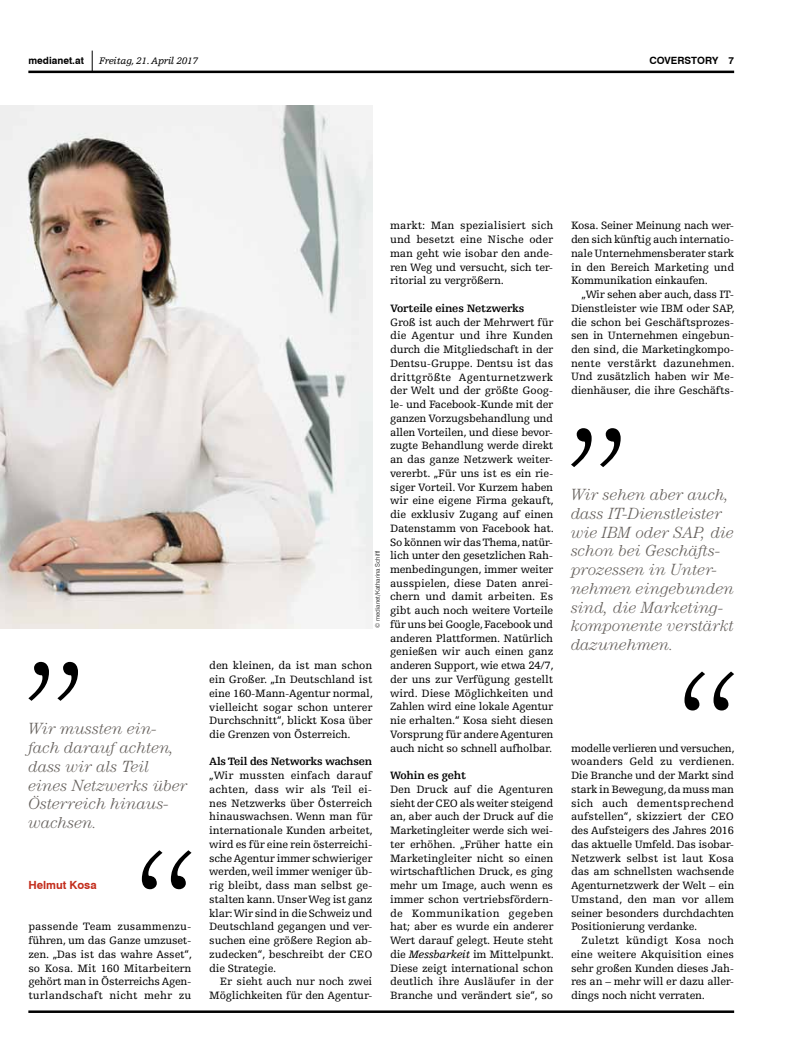
<style>
.page{position:relative;width:798px;height:1063px;background:#fff}
.page>*{position:absolute;margin:0;border:0;box-sizing:border-box;transform-origin:0 0}
.t1{font:italic 300 16.25px/18.8px "Century Std";color:#65605c}
.t2{font:11.25px/13.8px "Egyptienne FLT Std";letter-spacing:-.015em;color:#000;text-align:justify}
.t3{font:700 11.25px "Egyptienne FLT Std";letter-spacing:-.025em;color:#000}
.t4{font:700 11.25px "Swiss 721 BT";color:#c32d1c}
.t5{font:700 10px "Swiss 721 BT";color:#000}
.t6{font:italic 10px "Egyptienne FLT Std";letter-spacing:-.02em;color:#000}
.t7{font:300 6.25px "Swiss 721 BT";color:#000}
.s1{font-style:italic}
</style>
<div class="page">
<svg style="left:92px;top:51px;width:1px;height:20px"></svg>
<hr style="left:28px;top:71px;width:705px;height:2px;background:#000">
<hr style="left:28px;top:1010px;width:705px;height:3px;background:#000">
<svg style="left:571px;top:428px;width:49px;height:39px"></svg>
<svg style="left:684px;top:672px;width:49px;height:39px"></svg>
<svg style="left:28px;top:662px;width:50px;height:39px"></svg>
<svg style="left:142px;top:850px;width:49px;height:39px"></svg>
<img style="left:0;top:106px;width:372px;height:522px">
<p class="t5" style="left:28px;top:55px;width:57px">medianet.at</p>
<p class="t6" style="left:99px;top:56px;width:100px">Freitag, 21. April 2017</p>
<p class="t5" style="left:649px;top:55px;width:86px">coverstory 7</p>
<h1 class="t1" style="left:28px;top:719px;width:160px">Wir mussten ein&shy;fach darauf achten, dass wir als Teil eines Netzwerks über<br>Österreich hinaus&shy;wachsen.</h1>
<p class="t4" style="left:28px;top:878px;width:70px">Helmut Kosa</p>
<p class="t2" style="left:28px;top:920px;width:165px">passende Team zusammenzu&shy;führen, um das Ganze umzuset&shy;zen. „Das ist das wahre Asset“, so Kosa. Mit 160 Mitarbeitern gehört man in Österreichs Agen&shy;turlandschaft nicht mehr zu</p>
<p class="t7" style="left:374px;top:628px;width:79px;rotate:-90deg">© medianet/Katharina Schiffl</p>
<p class="t2" style="left:209px;top:659px;width:165px">den kleinen, da ist man schon ein Großer. „In Deutschland ist eine 160-Mann-Agentur normal, vielleicht sogar schon unterer Durchschnitt“, blickt Kosa über die Grenzen von Österreich.</p>
<p class="t3" style="left:209px;top:756px;width:164px">Als Teil des Networks wachsen</p>
<p class="t2" style="left:209px;top:769px;width:165px">„Wir mussten einfach darauf achten, dass wir als Teil ei&shy;nes Netzwerks über Österreich hinauswachsen. Wenn man für internationale Kunden arbeitet, wird es für eine rein österreichi&shy;sche Agentur immer schwieriger werden, weil immer weniger üb&shy;rig bleibt, dass man selbst ge&shy;stalten kann. Unser Weg ist ganz klar: Wir sind in die Schweiz und Deutschland gegangen und ver&shy;suchen eine größere Region ab&shy;zudecken“, beschreibt der CEO die Strategie.</p>
<p class="t2" style="left:209px;top:975px;width:164px;text-align:right">Er sieht auch nur noch zwei<br>Möglichkeiten für den Agentur-</p>
<p class="t2" style="left:390px;top:219px;width:164px">markt: Man spezialisiert sich und besetzt eine Nische oder man geht wie isobar den ande&shy;ren Weg und versucht, sich ter&shy;ritorial zu vergrößern.</p>
<p class="t3" style="left:390px;top:302px;width:136px">Vorteile eines Netzwerks</p>
<p class="t2" style="left:390px;top:315px;width:165px">Groß ist auch der Mehrwert für die Agentur und ihre Kunden durch die Mitgliedschaft in der Dentsu-Gruppe. Dentsu ist das drittgrößte Agenturnetzwerk der Welt und der größte Goog&shy;le- und Facebook-Kunde mit der ganzen Vorzugsbehandlung und allen Vorteilen, und diese bevor&shy;zugte Behandlung werde direkt an das ganze Netzwerk weiter&shy;vererbt. „Für uns ist es ein rie&shy;siger Vorteil. Vor Kurzem haben wir eine eigene Firma gekauft, die exklusiv Zugang auf einen Datenstamm von Facebook hat.<br>So können wir das Thema, natür&shy;lich unter den gesetzlichen Rah&shy;menbedingungen, immer weiter ausspielen, diese Daten anrei&shy;chern und damit arbeiten. Es gibt auch noch weitere Vorteile für uns bei Google, Facebook und anderen Plattformen. Natürlich genießen wir auch einen ganz anderen Support, wie etwa 24/7, der uns zur Verfügung gestellt wird. Diese Möglichkeiten und Zahlen wird eine lokale Agentur nie erhalten.“ Kosa sieht diesen Vorsprung für andere Agenturen auch nicht so schnell aufholbar.</p>
<p class="t3" style="left:390px;top:769px;width:78px">Wohin es geht</p>
<p class="t2" style="left:390px;top:783px;width:165px">Den Druck auf die Agenturen sieht der CEO als weiter steigend an, aber auch der Druck auf die Marketingleiter werde sich wei&shy;ter erhöhen. „Früher hatte ein Marketingleiter nicht so einen wirtschaftlichen Druck, es ging mehr um Image, auch wenn es immer schon vertriebsfördern&shy;de Kommunikation gegeben hat; aber es wurde ein anderer Wert darauf gelegt. Heute steht die <span class="s1">Messbarkeit</span> im Mittelpunkt.<br>Diese zeigt international schon deutlich ihre Ausläufer in der Branche und verändert sie“, so</p>
<p class="t2" style="left:570px;top:219px;width:165px">Kosa. Seiner Meinung nach wer&shy;den sich künftig auch internatio&shy;nale Unternehmensberater stark in den Bereich Marketing und Kommunikation einkaufen.</p>
<p class="t2" style="left:570px;top:288px;width:165px;text-indent:11px">„Wir sehen aber auch, dass IT-Dienstleister wie IBM oder SAP, die schon bei Geschäftsprozes&shy;sen in Unternehmen eingebun&shy;den sind, die Marketingkompo&shy;nente verstärkt dazunehmen.<br>Und zusätzlich haben wir Me&shy;dienhäuser, die ihre Geschäfts-</p>
<h1 class="t1" style="left:570px;top:485px;width:164px">Wir sehen aber auch, dass IT-Dienstleister wie IBM oder SAP, die schon bei Geschäfts&shy;prozessen in Unter&shy;nehmen eingebunden sind, die Marketing&shy;komponente verstärkt dazunehmen.</h1>
<p class="t2" style="left:570px;top:741px;width:165px">modelle verlieren und versuchen, woanders Geld zu verdienen.<br>Die Branche und der Markt sind stark in Bewegung, da muss man sich auch dementsprechend aufstellen“, skizziert der CEO des Aufsteigers des Jahres 2016 das aktuelle Umfeld. Das isobar-Netzwerk selbst ist laut Kosa das am schnellsten wachsende Agenturnetzwerk der Welt – ein Umstand, den man vor allem seiner besonders durchdachten Positionierung verdanke.</p>
<p class="t2" style="left:570px;top:934px;width:165px;text-indent:11px">Zuletzt kündigt Kosa noch eine weitere Akquisition eines sehr großen Kunden dieses Jah&shy;res an – mehr will er dazu aller&shy;dings noch nicht verraten.</p>
</div>
